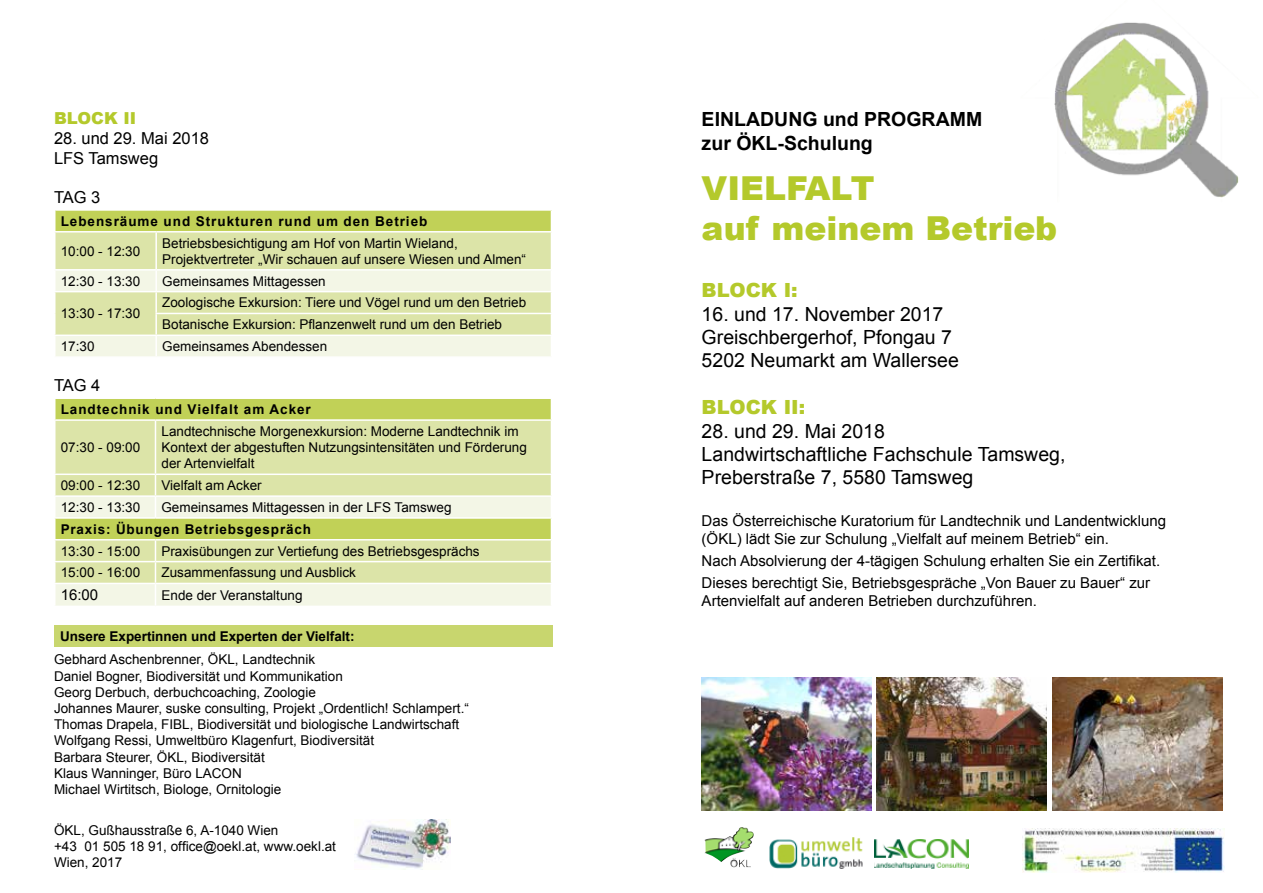
<style>
.page{position:relative;width:1263px;height:893px;background:#fff}
.page>*{position:absolute;margin:0;border:0;box-sizing:border-box;transform-origin:0 0}
.t1{font:900 33px/39.6px "Arial";color:#b4c92b}
.t2{font:19.5px/23.4px "Arial";color:#000}
.t3{font:700 19.5px/23.4px "Arial";color:#000}
.t4{font:900 19.5px "Arial";color:#b4c92b}
.t5{font:16.5px/19.8px "Arial";color:#000}
.t6{font:900 16.5px "Arial";color:#b4c92b}
.t7{font:15px/18px "Arial";color:#000}
.t8{font:13.5px/16.2px "Arial";color:#000}
.t9{font:700 13.5px "Arial";letter-spacing:.06em;color:#000}
.t10{font:700 13.5px "Arial";color:#000}
</style>
<div class="page">
<img style="left:726px;top:827px;width:16px;height:11px">
<img style="left:1022px;top:828px;width:203px;height:44px">
<img style="left:356px;top:819px;width:94px;height:51px">
<img style="left:769px;top:837px;width:94px;height:32px">
<img style="left:874px;top:839px;width:95px;height:29px">
<div style="left:55px;top:210px;width:496px;height:22px;background:#c1d157"></div>
<div style="left:56px;top:233px;width:495px;height:36px;background:#dce4a8"></div>
<hr style="left:54px;top:209px;width:102px;height:2px;background:#fff">
<hr style="left:54px;top:211px;width:2px;height:20px;background:#fff">
<hr style="left:156px;top:209px;width:396px;height:2px;background:#fff">
<hr style="left:54px;top:231px;width:102px;height:2px;background:#fff">
<hr style="left:156px;top:231px;width:396px;height:2px;background:#fff">
<hr style="left:155px;top:233px;width:2px;height:36px;background:#fff">
<svg style="left:55px;top:270px;width:497px;height:86px"></svg>
<div style="left:56px;top:399px;width:495px;height:20px;background:#c1d157"></div>
<div style="left:56px;top:421px;width:495px;height:74px;background:#dce4a8"></div>
<svg style="left:56px;top:497px;width:495px;height:109px"></svg>
<hr style="left:155px;top:421px;width:1px;height:53px;background:#fff">
<hr style="left:54px;top:474px;width:101px;height:1px;background:#fff">
<hr style="left:155px;top:474px;width:397px;height:1px;background:#fff">
<svg style="left:155px;top:475px;width:1px;height:42px"></svg>
<hr style="left:54px;top:517px;width:101px;height:2px;background:#fff">
<hr style="left:155px;top:517px;width:397px;height:2px;background:#fff">
<hr style="left:54px;top:539px;width:101px;height:1px;background:#fff">
<hr style="left:155px;top:539px;width:397px;height:1px;background:#fff">
<hr style="left:54px;top:561px;width:101px;height:1px;background:#fff">
<hr style="left:155px;top:561px;width:397px;height:1px;background:#fff">
<hr style="left:54px;top:583px;width:101px;height:1px;background:#fff">
<hr style="left:155px;top:583px;width:397px;height:1px;background:#fff">
<svg style="left:155px;top:540px;width:1px;height:66px"></svg>
<img style="left:877px;top:678px;width:170px;height:132px">
<img style="left:702px;top:678px;width:170px;height:132px">
<img style="left:1052px;top:678px;width:170px;height:132px">
<img style="left:1054px;top:22px;width:185px;height:176px">
<div style="left:54px;top:625px;width:498px;height:22px;background:#c8d66e"></div>
<p class="t6" style="left:54px;top:106px;width:76px">BLOCK II</p>
<p class="t5" style="left:54px;top:128px;width:157px">28. und 29. Mai 2018<br>LFS Tamsweg</p>
<p class="t5" style="left:54px;top:188px;width:48px">TAG 3</p>
<p class="t9" style="left:61px;top:212px;width:368px">Lebensräume und Strukturen rund um den Betrieb</p>
<p class="t8" style="left:61px;top:243px;width:81px">10:00 - 12:30</p>
<p class="t8" style="left:162px;top:235px;width:365px">Betriebsbesichtigung am Hof von Martin Wieland,<br>Projektvertreter „Wir schauen auf unsere Wiesen und Almen“</p>
<p class="t8" style="left:61px;top:273px;width:81px">12:30 - 13:30</p>
<p class="t8" style="left:162px;top:273px;width:165px">Gemeinsames Mittagessen</p>
<p class="t8" style="left:61px;top:306px;width:81px">13:30 - 17:30</p>
<p class="t8" style="left:162px;top:292px;width:365px;line-height:21.9px">Zoologische Exkursion: Tiere und Vögel rund um den Betrieb<br>Botanische Exkursion: Pflanzenwelt rund um den Betrieb</p>
<p class="t8" style="left:61px;top:338px;width:35px">17:30</p>
<p class="t8" style="left:162px;top:338px;width:167px">Gemeinsames Abendessen</p>
<p class="t5" style="left:54px;top:376px;width:48px">TAG 4</p>
<p class="t9" style="left:61px;top:400px;width:252px">Landtechnik und Vielfalt am Acker</p>
<p class="t8" style="left:61px;top:439px;width:81px">07:30 - 09:00</p>
<p class="t8" style="left:161px;top:423px;width:367px">Landtechnische Morgenexkursion: Moderne Landtechnik im<br>Kontext der abgestuften Nutzungsintensitäten und Förderung der Artenvielfalt</p>
<p class="t8" style="left:61px;top:477px;width:81px">09:00 - 12:30</p>
<p class="t8" style="left:161px;top:477px;width:102px">Vielfalt am Acker</p>
<p class="t8" style="left:61px;top:499px;width:81px">12:30 - 13:30</p>
<p class="t8" style="left:161px;top:499px;width:292px">Gemeinsames Mittagessen in der LFS Tamsweg</p>
<p class="t9" style="left:61px;top:520px;width:252px">Praxis: Übungen Betriebsgespräch</p>
<p class="t8" style="left:61px;top:543px;width:81px">13:30 - 15:00</p>
<p class="t8" style="left:161px;top:543px;width:320px">Praxisübungen zur Vertiefung des Betriebsgesprächs</p>
<p class="t8" style="left:61px;top:565px;width:81px">15:00 - 16:00</p>
<p class="t8" style="left:161px;top:565px;width:196px">Zusammenfassung und Ausblick</p>
<p class="t7" style="left:61px;top:586px;width:39px">16:00</p>
<p class="t8" style="left:161px;top:587px;width:143px">Ende der Veranstaltung</p>
<p class="t10" style="left:60px;top:627px;width:296px">Unsere Expertinnen und Experten der Vielfalt:</p>
<p class="t8" style="left:54px;top:652px;width:416px">Gebhard Aschenbrenner, ÖKL, Landtechnik<br>Daniel Bogner, Biodiversität und Kommunikation<br>Georg Derbuch, derbuchcoaching, Zoologie<br>Johannes Maurer, suske consulting, Projekt „Ordentlich! Schlampert.“ Thomas Drapela, FIBL, Biodiversität und biologische Landwirtschaft Wolfgang Ressi, Umweltbüro Klagenfurt, Biodiversität<br>Barbara Steurer, ÖKL, Biodiversität<br>Klaus Wanninger, Büro LACON<br>Michael Wirtitsch, Biologe, Ornitologie</p>
<p class="t8" style="left:54px;top:822px;width:284px">ÖKL, Gußhausstraße 6, A-1040 Wien<br>+43 01 505 18 91, office@oekl.at, www.oekl.at<br>Wien, 2017</p>
<h2 class="t3" style="left:702px;top:108px;width:282px">EINLADUNG und PROGRAMM zur ÖKL-Schulung</h2>
<h1 class="t1" style="left:702px;top:167px;width:357px">Vielfalt<br>auf meinem Betrieb</h1>
<h2 class="t4" style="left:702px;top:276px;width:98px">BLOCK I :</h2>
<h2 class="t2" style="left:702px;top:302px;width:259px">16. und 17. November 2017<br>Greischbergerhof, Pfongau 7<br>5202 Neumarkt am Wallersee</h2>
<h2 class="t4" style="left:702px;top:393px;width:105px">BLOCK II :</h2>
<h2 class="t2" style="left:702px;top:419px;width:365px">28. und 29. Mai 2018<br>Landwirtschaftliche Fachschule Tamsweg,<br>Preberstraße 7, 5580 Tamsweg</h2>
<p class="t7" style="left:702px;top:512px;width:466px">Das Österreichische Kuratorium für Landtechnik und Landentwicklung (ÖKL) lädt Sie zur Schulung „Vielfalt auf meinem Betrieb“ ein.</p>
<p class="t7" style="left:702px;top:550px;width:460px;line-height:22.2px">Nach Absolvierung der 4-tägigen Schulung erhalten Sie ein Zertifikat.<br>Dieses berechtigt Sie, Betriebsgespräche „Von Bauer zu Bauer“ zur</p>
<p class="t7" style="left:702px;top:592px;width:337px">Artenvielfalt auf anderen Betrieben durchzuführen.</p>
</div>
